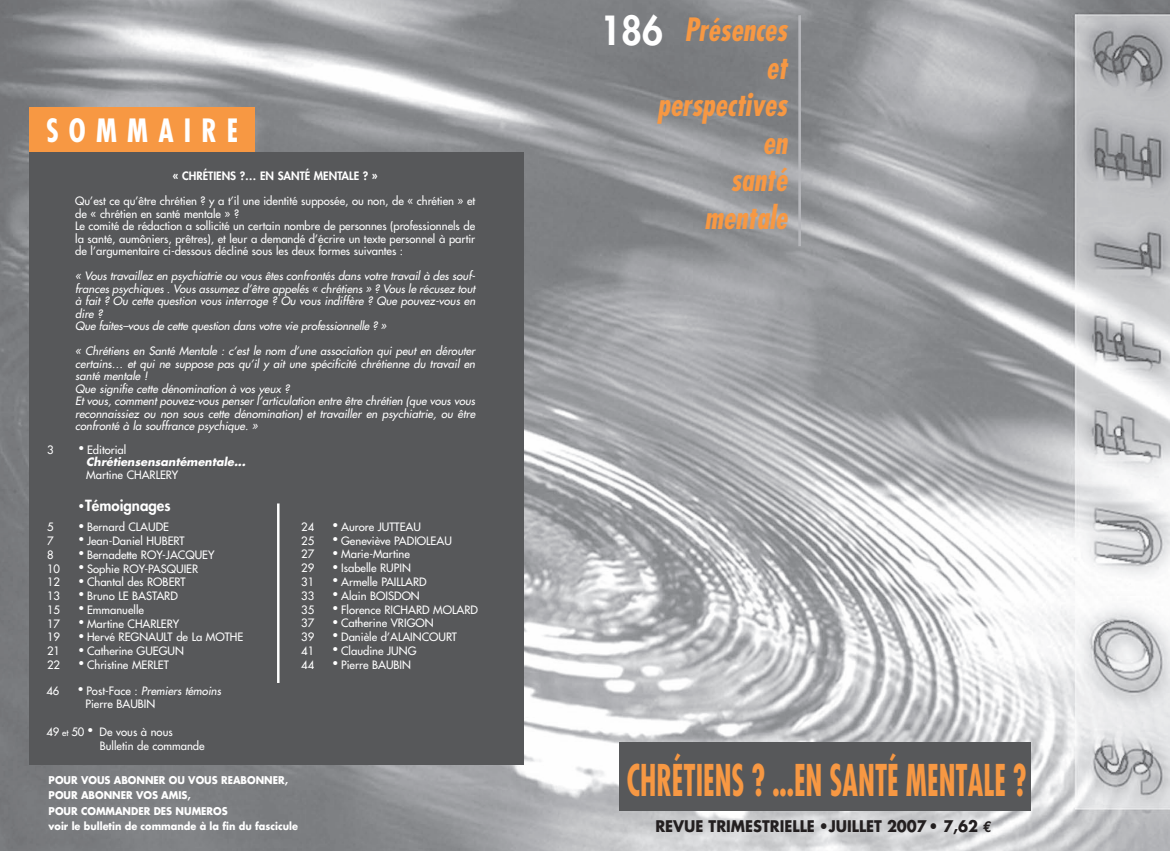
<style>
.page{position:relative;width:1170px;height:851px;background:#fff}
.page>*{position:absolute;margin:0;border:0;box-sizing:border-box;transform-origin:0 0}
.t1{font:700 condensed 42.62px "Futura";color:#f79843;scale:.69 1}
.t2{font:italic 700 condensed 31.25px/37.5px "Futura";color:#f79843;text-align:right;scale:.93 1}
.t3{font:700 condensed 31.25px "Futura";letter-spacing:.35em;color:#fff;scale:.93 1}
.t4{font:700 15.62px "Futura";color:#231f20;scale:.93 1}
.t5{font:800 15px "Futura";color:#fff}
.t6{font:11.25px/12.5px "Futura";color:#fff}
.t7{font:italic 11.25px/12.5px "Futura";color:#fff}
.t8{font:italic 700 11.25px/12.5px "Futura";color:#fff}
.t9{font:800 11.25px "Futura";color:#fff}
.t10{font:700 10.38px "Futura";color:#fff;scale:.93 1}
.s1{font-weight:400;font-style:normal}
.s2{font-style:italic}
.s3{font-size:8.75px}
.s4{font-weight:800;font-style:normal;font-stretch:normal;font-size:39px;color:#fff}
</style>
<div class="page">
<img style="left:0;top:0;width:1169px;height:850px">
<div style="left:620px;top:742px;width:410px;height:68px;background:#57585a"></div>
<div style="left:29px;top:107px;width:226px;height:45px;background:#f79843"></div>
<div style="left:30px;top:152px;width:494px;height:612px;background:#57585a"></div>
<hr style="left:798px;top:15px;width:2px;height:231px;background:#b6b7bb">
<hr style="left:277px;top:503px;width:2px;height:179px;background:#fff">
<h2 class="t3" style="left:46px;top:116px;width:208px">SOMMAIRE</h2>
<p class="t9" style="left:173px;top:171px;width:206px">« CHRÉTIENS ?… EN SANTÉ MENTALE ? »</p>
<p class="t6" style="left:75px;top:196px;width:401px">Qu’est ce qu’être chrétien ? y a t’il une identité supposée, ou non, de « chrétien » et de « chrétien en santé mentale » ?<br>Le comité de rédaction a sollicité un certain nombre de personnes (professionnels de la santé, aumôniers, prêtres), et leur a demandé d’écrire un texte personnel à partir de l’argumentaire ci-dessous décliné sous les deux formes suivantes :</p>
<p class="t7" style="left:75px;top:271px;width:401px">« Vous travaillez en psychiatrie ou vous êtes confrontés dans votre travail à des souf&shy;frances psychiques . Vous assumez d’être appelés « chrétiens » ? Vous le récusez tout à fait ? Ou cette question vous interroge ? Ou vous indiffère ? Que pouvez-vous en dire ?<br>Que faites–vous de cette question dans votre vie professionnelle ? »</p>
<p class="t7" style="left:75px;top:346px;width:401px">« Chrétiens en Santé Mentale : c’est le nom d’une association qui peut en dérouter certains… et qui ne suppose pas qu’il y ait une spécificité chrétienne du travail en santé mentale !<br>Que signifie cette dénomination à vos yeux ?<br>Et vous, comment pouvez-vous penser l’articulation entre être chrétien (que vous vous reconnaissiez ou non sous cette dénomination) et travailler en psychiatrie, ou être confronté à la souffrance psychique. »</p>
<p class="t6" style="left:47px;top:444px;width:8px">3</p>
<p class="t8" style="left:86px;top:444px;width:161px;text-indent:-7px">● <span class="s1">Editorial<br></span>Chrétiensensantémentale...</p>
<p class="t6" style="left:86px;top:469px;width:94px">Martine CHARLERY</p>
<h3 class="t5" style="left:79px;top:498px;width:93px">● Témoignages</h3>
<p class="t6" style="left:47px;top:521px;width:8px">5</p>
<p class="t6" style="left:79px;top:521px;width:92px">● Bernard CLAUDE</p>
<p class="t6" style="left:47px;top:535px;width:8px">7</p>
<p class="t6" style="left:79px;top:535px;width:107px">● Jean-Daniel HUBERT</p>
<p class="t6" style="left:47px;top:549px;width:8px">8</p>
<p class="t6" style="left:79px;top:549px;width:137px">● Bernadette ROY-JACQUEY</p>
<p class="t6" style="left:47px;top:563px;width:15px">10</p>
<p class="t6" style="left:79px;top:563px;width:121px">● Sophie ROY-PASQUIER</p>
<p class="t6" style="left:47px;top:576px;width:15px">12</p>
<p class="t6" style="left:79px;top:576px;width:108px">● Chantal des ROBERT</p>
<p class="t6" style="left:47px;top:590px;width:15px">13</p>
<p class="t6" style="left:79px;top:590px;width:100px">● Bruno LE BASTARD</p>
<p class="t6" style="left:47px;top:604px;width:15px">15</p>
<p class="t6" style="left:79px;top:604px;width:67px">● Emmanuelle</p>
<p class="t6" style="left:47px;top:618px;width:15px">17</p>
<p class="t6" style="left:79px;top:618px;width:102px">● Martine CHARLERY</p>
<p class="t6" style="left:47px;top:631px;width:15px">19</p>
<p class="t6" style="left:79px;top:631px;width:166px">● Hervé REGNAULT de La MOTHE</p>
<p class="t6" style="left:47px;top:645px;width:15px">21</p>
<p class="t6" style="left:79px;top:645px;width:106px">● Catherine GUEGUN</p>
<p class="t6" style="left:47px;top:659px;width:15px">22</p>
<p class="t6" style="left:79px;top:659px;width:91px">● Christine MERLET</p>
<p class="t6" style="left:46px;top:685px;width:15px">46</p>
<p class="t6" style="left:85px;top:684px;width:137px;line-height:13.8px;text-indent:-7px">● Post-Face : <span class="s2">Premiers témoins<br></span>Pierre BAUBIN</p>
<p class="t6" style="left:100px;top:725px;width:106px;line-height:13.8px;text-indent:-53px">49 <span class="s3">et</span> 50 ● De vous à nous<br>Bulletin de commande</p>
<p class="t6" style="left:301px;top:521px;width:15px">24</p>
<p class="t6" style="left:333px;top:521px;width:89px">● Aurore JUTTEAU</p>
<p class="t6" style="left:301px;top:535px;width:15px">25</p>
<p class="t6" style="left:333px;top:535px;width:120px">● Geneviève PADIOLEAU</p>
<p class="t6" style="left:301px;top:548px;width:15px">27</p>
<p class="t6" style="left:333px;top:548px;width:78px">● Marie-Martine</p>
<p class="t6" style="left:301px;top:562px;width:15px">29</p>
<p class="t6" style="left:333px;top:562px;width:79px">● Isabelle RUPIN</p>
<p class="t6" style="left:301px;top:576px;width:15px">31</p>
<p class="t6" style="left:333px;top:576px;width:95px">● Armelle PAILLARD</p>
<p class="t6" style="left:301px;top:590px;width:15px">33</p>
<p class="t6" style="left:333px;top:590px;width:88px">● Alain BOISDON</p>
<p class="t6" style="left:301px;top:603px;width:15px">35</p>
<p class="t6" style="left:333px;top:603px;width:146px">● Florence RICHARD MOLARD</p>
<p class="t6" style="left:301px;top:617px;width:15px">37</p>
<p class="t6" style="left:333px;top:617px;width:102px">● Catherine VRIGON</p>
<p class="t6" style="left:301px;top:631px;width:15px">39</p>
<p class="t6" style="left:333px;top:631px;width:125px">● Danièle d’ALAINCOURT</p>
<p class="t6" style="left:301px;top:645px;width:15px">41</p>
<p class="t6" style="left:333px;top:645px;width:85px">● Claudine JUNG</p>
<p class="t6" style="left:301px;top:658px;width:15px">44</p>
<p class="t6" style="left:333px;top:658px;width:79px">● Pierre BAUBIN</p>
<p class="t10" style="left:49px;top:774px;width:248px">POUR VOUS ABONNER OU VOUS REABONNE</p>
<p class="t10" style="left:49px;top:790px;width:144px">POUR ABONNER VOS AMI</p>
<p class="t10" style="left:49px;top:806px;width:194px">POUR COMMANDE DES NUMEROS</p>
<p class="t10" style="left:55px;top:821px;width:263px">oir le bulletin de commande à la fin du fascicule</p>
<h2 class="t2" style="left:600px;top:14px;width:204px"><span class="s4">186</span> Présences et<br>perspectives<br>en<br>santé<br>mentale</h2>
<h1 class="t1" style="left:626px;top:761px;width:581px">CHRÉTIENS ? ..EN SANTÉ MENTALE ?</h1>
<h3 class="t4" style="left:655px;top:819px;width:348px">REVUE TRIMESTRIELLE •JUILLET 2007• 7,62</h3>
</div>
